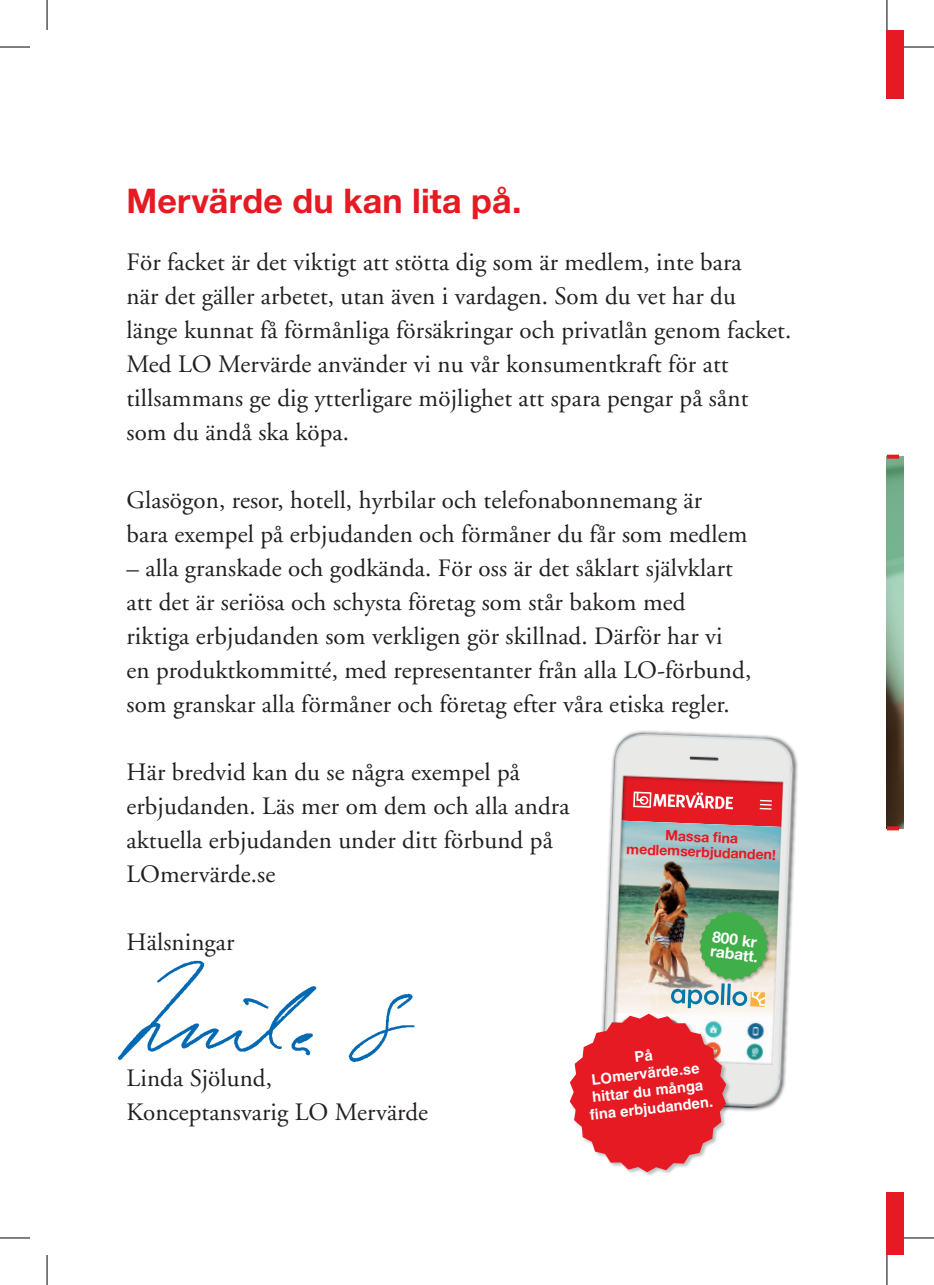
<style>
.page{position:relative;width:934px;height:1285px;background:#fff}
.page>*{position:absolute;margin:0;border:0;box-sizing:border-box;transform-origin:0 0}
.t1{font:700 34px "Helvetica Neue LT Std";letter-spacing:.005em;color:#e51a23}
.t2{font:25px/34px "Adobe Garamond";letter-spacing:.005em;color:#231f20}
.t3{font:700 15.6px/14.6px "Helvetica Neue LT Std";color:#fff}
.t4{font:700 14.8px/17.6px "Helvetica";color:#fff;text-align:center}
.t5{font:700 14.2px/14.8px "Helvetica Neue LT Std";color:#e51a23;text-align:center}
</style>
<div class="page">
<img style="left:611px;top:730px;width:187px;height:362px">
<img style="left:117px;top:960px;width:298px;height:102px">
<img style="left:886px;top:458px;width:17px;height:368px">
<div style="left:886px;top:1192px;width:17px;height:63px;background:#e51a23"></div>
<div style="left:886px;top:30px;width:17px;height:68px;background:#e51a23"></div>
<svg style="left:886px;top:454px;width:17px;height:4px"></svg>
<svg style="left:886px;top:826px;width:17px;height:4px"></svg>
<div style="left:568px;top:1013px;width:163px;height:164px;background:#231f20;opacity:.3"></div>
<img style="left:569px;top:773px;width:214px;height:399px">
<hr style="left:0;top:47px;width:30px;height:1px;background:#000">
<hr style="left:903px;top:47px;width:30px;height:1px;background:#000">
<hr style="left:0;top:1237px;width:30px;height:1px;background:#000">
<hr style="left:903px;top:1237px;width:30px;height:1px;background:#000">
<hr style="left:47px;top:0;width:1px;height:30px;background:#000">
<hr style="left:47px;top:1255px;width:1px;height:30px;background:#000">
<hr style="left:886px;top:0;width:1px;height:30px;background:#000">
<hr style="left:886px;top:1255px;width:1px;height:30px;background:#000">
<h1 class="t1" style="left:126px;top:180px;width:396px">Mervärde du kan lita på.</h1>
<p class="t2" style="left:126px;top:245px;width:666px">För facket är det viktigt att stötta dig som är medlem, inte bara<br>när det gäller arbetet, utan även i vardagen. Som du vet har du länge kunnat få förmånliga försäkringar och privatlån genom facket.<br>Med LO Mervärde använder vi nu vår konsumentkraft för att tillsammans ge dig ytterligare möjlighet att spara pengar på sånt som du ändå ska köpa.</p>
<p class="t2" style="left:126px;top:483px;width:622px">Glasögon, resor, hotell, hyrbilar och telefonabonnemang är bara exempel på erbjudanden och förmåner du får som medlem</p>
<p class="t2" style="left:126px;top:551px;width:626px">– alla granskade och godkända. För oss är det såklart självklart att det är seriösa och schysta företag som står bakom med riktiga erbjudanden som verkligen gör skillnad. Därför har vi en produktkommitté, med representanter från alla LO-förbund, som granskar alla förmåner och företag efter våra etiska regler.</p>
<p class="t2" style="left:126px;top:755px;width:444px">Här bredvid kan du se några exempel på erbjudanden. Läs mer om dem och alla andra aktuella erbjudanden under ditt förbund på LOmervärde.se</p>
<p class="t2" style="left:126px;top:925px;width:109px">Hälsningar</p>
<p class="t5" style="left:627px;top:826px;width:151px;rotate:2deg">Massa fi na medlemserbjudanden!</p>
<p class="t3" style="left:712px;top:929px;width:50px;rotate:7deg">800 kr rabatt.</p>
<p class="t2" style="left:126px;top:1061px;width:303px">Linda Sjölund,<br>Konceptansvarig LO Mervärde</p>
<p class="t4" style="left:583px;top:1053px;width:125px;rotate:-6deg">På<br>LOmervärde.se hittar du många<br>fi na erbjudanden.</p>
</div>
